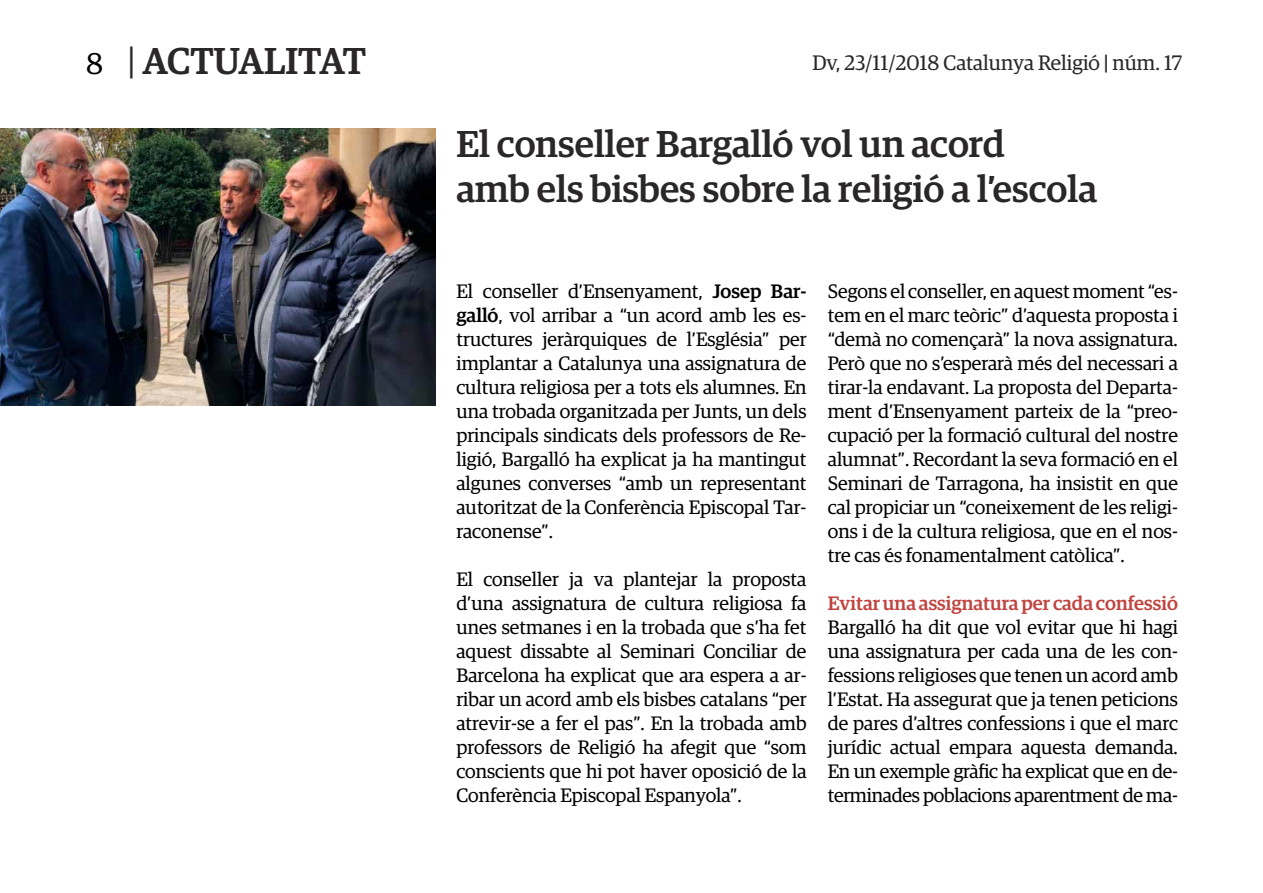
<style>
.page{position:relative;width:1263px;height:893px;background:#fff}
.page>*{position:absolute;margin:0;border:0;box-sizing:border-box;transform-origin:0 0}
.t1{font:500 37.5px/45px "Guardian Egyp";color:#292727}
.t2{font:21px "Guardian Egyp";color:#292727}
.t3{font:19.5px/24px "Guardian Egyp";color:#000;text-align:justify}
.t4{font:500 19.5px "Guardian Egyp";color:#c04440}
.s1{font-weight:400;font-size:30px;color:#000}
.s2{font-weight:400}
.s3{font-weight:500}
</style>
<div class="page">
<img style="left:0;top:129px;width:436px;height:276px">
<h1 class="t1" style="left:86px;top:36px;width:282px"><span class="s1">8</span> <span class="s2">|</span> ACTUALITAT</h1>
<p class="t2" style="left:812px;top:49px;width:371px">Dv, 23/11/2018 Catalunya Religió <span class="s3">|</span> núm. 17</p>
<h1 class="t1" style="left:456px;top:119px;width:642px">El conseller Bargalló vol un acord<br>amb els bisbes sobre la religió a l’escola</h1>
<p class="t3" style="left:456px;top:278px;width:352px">El conseller d’Ensenyament, <span class="s3">Josep Bar&shy;galló</span>, vol arribar a “un acord amb les es&shy;tructures jeràrquiques de l’Església” per implantar a Catalunya una assignatura de cultura religiosa per a tots els alumnes. En una trobada organitzada per Junts, un dels principals sindicats dels professors de Re&shy;ligió, Bargalló ha explicat ja ha mantingut algunes converses “amb un representant autoritzat de la Conferència Episcopal Tar&shy;raconense”.</p>
<p class="t3" style="left:456px;top:566px;width:352px">El conseller ja va plantejar la proposta d’una assignatura de cultura religiosa fa unes setmanes i en la trobada que s’ha fet aquest dissabte al Seminari Conciliar de Barcelona ha explicat que ara espera a ar&shy;ribar un acord amb els bisbes catalans “per atrevir-se a fer el pas”. En la trobada amb professors de Religió ha afegit que “som conscients que hi pot haver oposició de la Conferència Episcopal Espanyola”.</p>
<p class="t3" style="left:828px;top:278px;width:352px">Segons el conseller, en aquest moment “es&shy;tem en el marc teòric” d’aquesta proposta i “demà no començarà” la nova assignatura.<br>Però que no s’esperarà més del necessari a tirar-la endavant. La proposta del Departa&shy;ment d’Ensenyament parteix de la “preo&shy;cupació per la formació cultural del nostre alumnat”. Recordant la seva formació en el Seminari de Tarragona, ha insistit en que cal propiciar un “coneixement de les religi&shy;ons i de la cultura religiosa, que en el nos&shy;tre cas és fonamentalment catòlica”.</p>
<p class="t4" style="left:828px;top:590px;width:352px">Evitar una assignatura per cada confessió</p>
<p class="t3" style="left:828px;top:614px;width:352px">Bargalló ha dit que vol evitar que hi hagi una assignatura per cada una de les con&shy;fessions religioses que tenen un acord amb l’Estat. Ha assegurat que ja tenen peticions de pares d’altres confessions i que el marc jurídic actual empara aquesta demanda.<br>En un exemple gràfic ha explicat que en de&shy;terminades poblacions aparentment de ma-</p>
</div>
